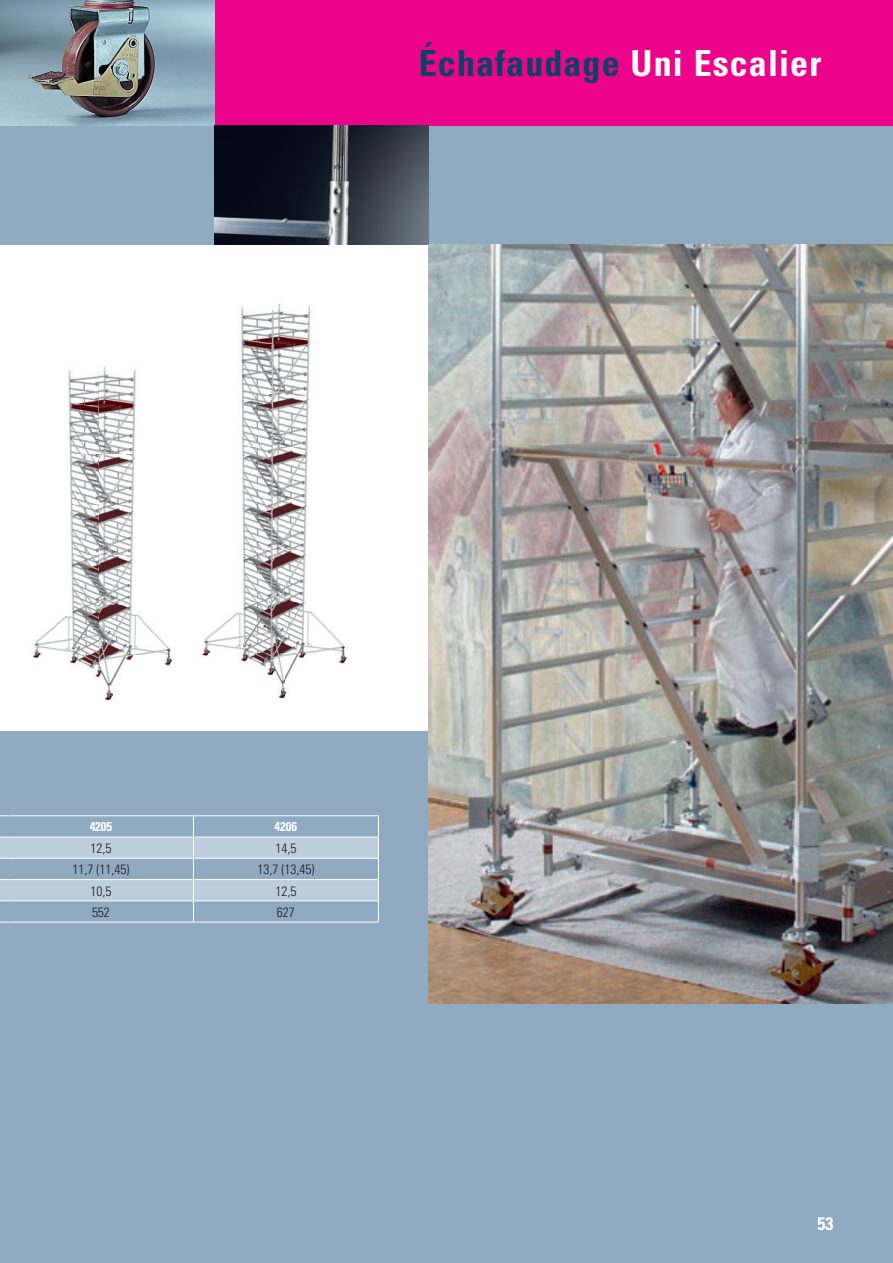
<style>
.page{position:relative;width:893px;height:1263px;background:#fff}
.page>*{position:absolute;margin:0;border:0;box-sizing:border-box;transform-origin:0 0}
.t1{font:700 condensed 36px "Univers";letter-spacing:.03em;color:#084461}
.t2{font:700 condensed 18px "Univers";color:#fff}
.t3{font:300 condensed 13.5px "Univers";color:#231f20}
.t4{font:condensed 13.5px "Univers";color:#fff}
.t5{font:700 condensed 12.75px "Univers";color:#fff}
.s1{color:#fff}
</style>
<div class="page">
<img style="left:32px;top:366px;width:141px;height:335px">
<img style="left:202px;top:303px;width:146px;height:396px">
<div style="left:0;top:0;width:893px;height:245px;background:#8faac1"></div>
<div style="left:0;top:731px;width:893px;height:532px;background:#8faac1"></div>
<div style="left:0;top:0;width:893px;height:125px;background:#ed028c"></div>
<svg style="left:0;top:815px;width:379px;height:108px"></svg>
<hr style="left:193px;top:900px;width:186px;height:1px;background:#fff">
<hr style="left:193px;top:922px;width:186px;height:1px;background:#fff">
<img style="left:0;top:0;width:214px;height:125px">
<img style="left:214px;top:125px;width:214px;height:120px">
<img style="left:428px;top:245px;width:465px;height:758px">
<h1 class="t1" style="left:419px;top:41px;width:404px">Échafaudage <span class="s1">Uni Escalier</span></h1>
<p class="t5" style="left:90px;top:819px;width:24px">4205</p>
<p class="t5" style="left:275px;top:819px;width:24px">4206</p>
<p class="t3" style="left:90px;top:840px;width:22px">12,5</p>
<p class="t3" style="left:275px;top:840px;width:22px">14,5</p>
<p class="t3" style="left:73px;top:861px;width:58px">11,7 (11,45)</p>
<p class="t3" style="left:257px;top:861px;width:58px">13,7 (13,45)</p>
<p class="t3" style="left:90px;top:883px;width:22px">10,5</p>
<p class="t3" style="left:275px;top:883px;width:22px">12,5</p>
<p class="t3" style="left:92px;top:904px;width:19px">552</p>
<p class="t3" style="left:277px;top:904px;width:19px">627</p>
<p class="t4" style="left:821px;top:1213px;width:13px">53</p>
<h2 class="t2" style="left:817px;top:1212px;width:17px">53</h2>
</div>
